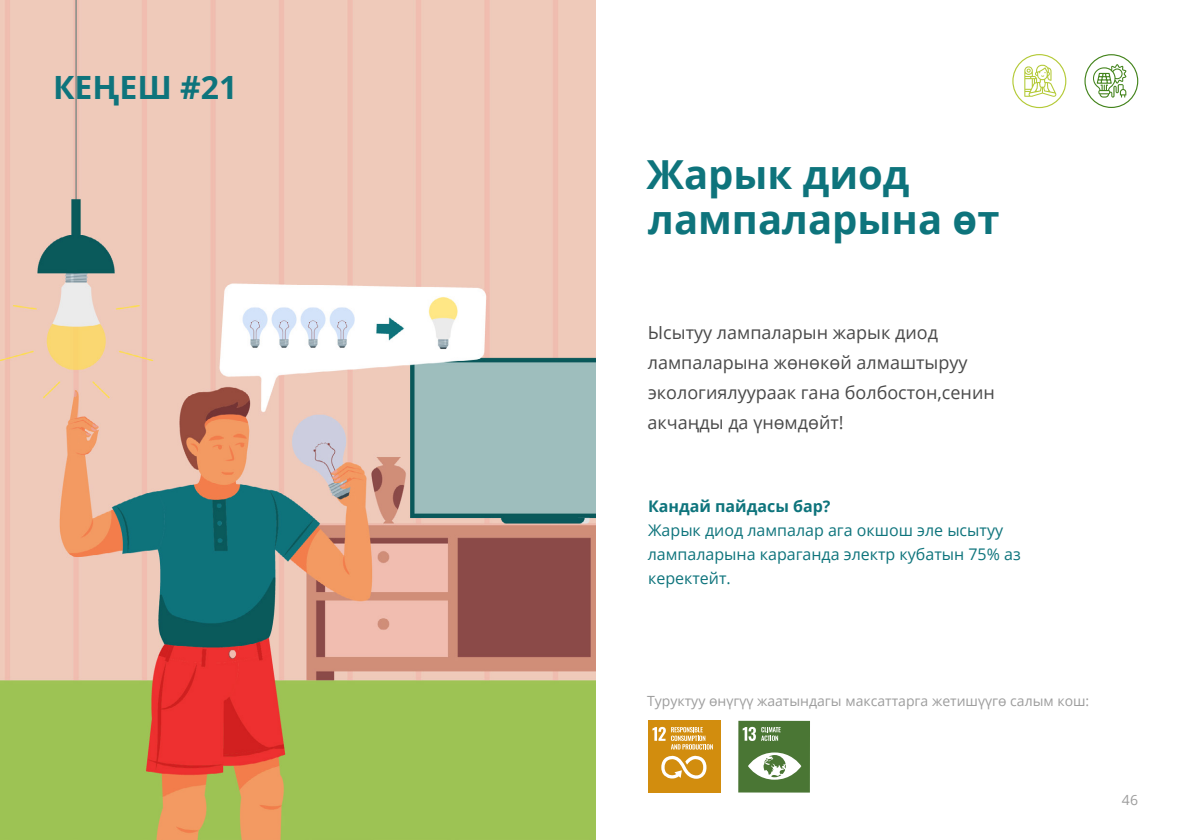
<style>
.page{position:relative;width:1191px;height:840px;background:#fff}
.page>*{position:absolute;margin:0;border:0;box-sizing:border-box;transform-origin:0 0}
.t1{font:700 40px/45px "Open Sans";color:#0e747c}
.t2{font:700 32px "Open Sans";color:#0e747c}
.t3{font:18px/30px "Open Sans";color:#494949}
.t4{font:16px/24px "Open Sans";color:#0e747c}
.t5{font:700 16px "Open Sans";color:#0e747c}
.t6{font:14px "Open Sans";color:#9d9d9d}
</style>
<div class="page">
<img style="left:0;top:0;width:595px;height:839px">
<div style="left:738px;top:720px;width:72px;height:72px;background:#4a7634"></div>
<svg style="left:742px;top:726px;width:38px;height:14px"></svg>
<svg style="left:748px;top:752px;width:53px;height:27px"></svg>
<div style="left:648px;top:720px;width:72px;height:72px;background:#d28d0e"></div>
<svg style="left:652px;top:726px;width:61px;height:23px"></svg>
<svg style="left:661px;top:755px;width:45px;height:24px"></svg>
<svg style="left:1084px;top:54px;width:54px;height:54px"></svg>
<svg style="left:1012px;top:54px;width:54px;height:54px"></svg>
<h2 class="t2" style="left:53px;top:65px;width:186px">КЕҢЕШ #21</h2>
<h1 class="t1" style="left:646px;top:151px;width:355px">Жарык диод лампаларына өт</h1>
<p class="t3" style="left:647px;top:317px;width:349px">Ысытуу лампаларын жарык диод лампаларына жөнөкөй алмаштыруу экологиялуураак гана болбостон,сенин акчаңды да үнөмдөйт!</p>
<p class="t5" style="left:648px;top:494px;width:184px">Кандай пайдасы бар?</p>
<p class="t4" style="left:648px;top:517px;width:374px">Жарык диод лампалар ага окшош эле ысытуу лампаларына караганда электр кубатын 75% аз керектейт.</p>
<p class="t6" style="left:647px;top:690px;width:444px">Туруктуу өнүгүү жаатындагы максаттарга жетишүүгө салым кош:</p>
<p class="t6" style="left:1122px;top:789px;width:18px">46</p>
</div>
